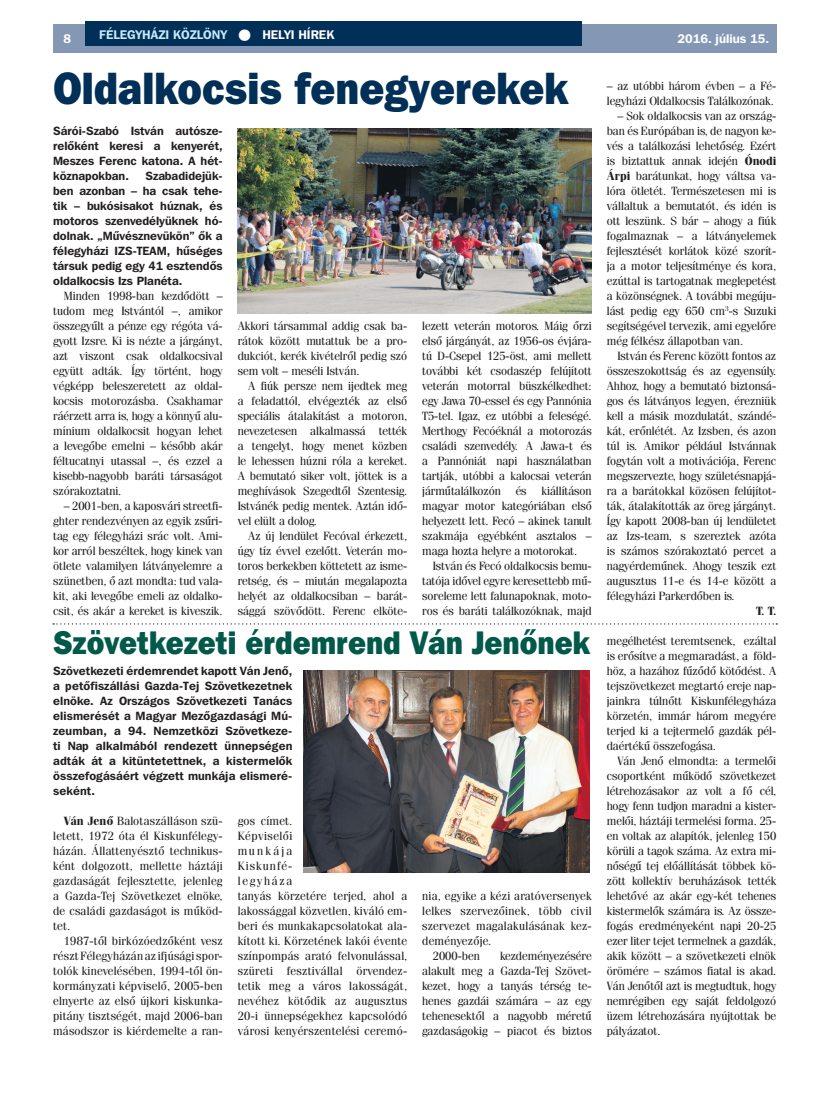
<style>
.page{position:relative;width:833px;height:1099px;background:#fff}
.page>*{position:absolute;margin:0;border:0;box-sizing:border-box;transform-origin:0 0}
.t1{font:45px "Franklin Gothic Hv PFL";color:#002f57;scale:.9 1}
.t2{font:32.5px "Franklin Gothic Hv PFL";color:#005949;scale:.9 1}
.t3{font:700 12.5px "Franklin Gothic PFL";color:#c6eafa}
.t4{font:700 12.5px "Franklin Gothic PFL";color:#fff}
.t5{font:11.88px/15px "Fenice PFL";color:#231f20;text-align:justify}
.t6{font:700 11.88px/15px "Franklin Gothic PFL";color:#231f20;text-align:justify}
.t7{font:11.88px/15px "Fenice PFL";letter-spacing:.025em;color:#231f20}
.t8{font:700 11.88px "Fenice PFL";color:#231f20}
.s1{color:#fff}
.s2{font-weight:700}
</style>
<div class="page">
<div style="left:53px;top:25px;width:723px;height:28px;background:#8498b6"></div>
<div style="left:85px;top:21px;width:496px;height:25px;background:#002f57"></div>
<img style="left:238px;top:129px;width:354px;height:185px">
<img style="left:303px;top:670px;width:287px;height:202px">
<svg style="left:53px;top:623px;width:724px;height:1px"></svg>
<p class="t3" style="left:99px;top:26px;width:236px">FÉLEGYHÁZI KÖZLÖNY <span class="s1">● HELYI HÍREK</span></p>
<p class="t4" style="left:64px;top:31px;width:9px">8</p>
<h1 class="t1" style="left:53px;top:59px;width:574px">Oldalkocsis fenegyerekek</h1>
<p class="t6" style="left:53px;top:123px;width:171px">Sárói-Szabó István autósze&shy;relőként keresi a kenyerét, Meszes Ferenc katona. A hét&shy;köznapokban.</p>
<p class="t6" style="left:53px;top:168px;width:171px;text-indent:92px">Szabadidejük&shy;ben azonban – ha csak tehe&shy;tik – bukósisakot húznak, és motoros szenvedélyüknek hó&shy;dolnak. „Művésznevükön” ők a félegyházi IZS-TEAM, hűséges társuk pedig egy 41 esztendős oldalkocsis Izs Planéta.</p>
<p class="t5" style="left:53px;top:288px;width:171px;text-indent:11px">Minden 1998-ban kezdődött – tudom meg Istvántól –, amikor összegyűlt a pénze egy régóta vá&shy;gyott Izsre. Ki is nézte a járgányt, azt viszont csak oldalkocsival együtt adták. Így történt, hogy végképp beleszeretett az oldal&shy;kocsis motorozásba. Csakhamar ráérzett arra is, hogy a könnyű alu&shy;mínium oldalkocsit hogyan lehet a levegőbe emelni – később akár féltucatnyi utassal –, és ezzel a kisebb-nagyobb baráti társaságot szórakoztatni.</p>
<p class="t5" style="left:53px;top:498px;width:171px;text-indent:11px">– 2001-ben, a kaposvári streetfi&shy;ghter rendezvényen az egyik zsűri&shy;tag egy félegyházi srác volt. Ami&shy;kor arról beszéltek, hogy kinek van ötlete valamilyen látványelemre a szünetben, ő azt mondta: tud vala&shy;kit, aki levegőbe emeli az oldalko&shy;csit, és akár a kereket is kiveszik.</p>
<p class="t5" style="left:422px;top:318px;width:171px">lezett veterán motoros. Máig őrzi első járgányát, az 1956-os évjára&shy;tú D-Csepel 125-öst, ami mellett további két csodaszép felújított veterán motorral büszkélkedhet: egy Jawa 70-essel és egy Pannónia T5-tel. Igaz, ez utóbbi a feleségé.<br>Merthogy Fecóéknál a motorozás családi szenvedély. A Jawa-t és a Pannóniát napi használatban tartják, utóbbi a kalocsai veterán járműtalálkozón</p>
<p class="t5" style="left:238px;top:318px;width:171px">Akkori társammal addig csak ba&shy;rátok között mutattuk be a pro&shy;dukciót, kerék kivételről pedig szó sem volt – meséli István.</p>
<p class="t5" style="left:238px;top:378px;width:171px;text-indent:11px">A fiúk persze nem ijedtek meg a feladattól, elvégezték az első speciális átalakítást a motoron, nevezetesen alkalmassá tették a tengelyt, hogy menet közben le lehessen húzni róla a kereket.<br>A bemutató siker volt, jöttek is a meghívások Szegedtől Szentesig.<br>Istvánék pedig mentek. Aztán idő&shy;vel elült a dolog.</p>
<p class="t5" style="left:238px;top:528px;width:171px;text-indent:11px">Az új lendület Fecóval érkezett, úgy tíz évvel ezelőtt. Veterán mo&shy;toros berkekben köttetett az isme&shy;retség, és – miután megalapozta helyét az oldalkocsiban – barát&shy;sággá szövődött. Ferenc elköte-</p>
<p class="t5" style="left:422px;top:483px;width:171px;text-indent:119px">kiállításon magyar motor kategóriában első helyezett lett. Fecó – akinek tanult szakmája egyébként asztalos – maga hozta helyre a motorokat.</p>
<p class="t5" style="left:422px;top:558px;width:171px;text-indent:11px">István és Fecó oldalkocsis bemu&shy;tatója idővel egyre keresettebb mű&shy;soreleme lett falunapoknak, moto&shy;ros és baráti találkozóknak, majd</p>
<p class="t5" style="left:515px;top:483px;width:12px">és</p>
<h2 class="t2" style="left:53px;top:621px;width:598px">Szövetkezeti érdemrend Ván Jenőnek</h2>
<p class="t6" style="left:53px;top:663px;width:241px">Szövetkezeti érdemrendet kapott Ván Jenő, a petőfiszállási Gazda-Tej Szövetkezetnek elnöke. Az Országos Szövetkezeti Tanács elismerését a Magyar Mezőgazdasági Mú&shy;zeumban, a 94. Nemzetközi Szövetkeze&shy;ti Nap alkalmából rendezett ünnepségen adták át a kitüntetettnek, a kistermelők összefogásáért végzett munkája elismeré&shy;seként.</p>
<p class="t5" style="left:53px;top:813px;width:171px;text-indent:11px"><span class="s2">Ván Jenő</span> Balotaszálláson szü&shy;letett, 1972 óta él Kiskunfélegy&shy;házán. Állattenyésztő technikus&shy;ként dolgozott, mellette háztáji gazdaságát fejlesztette, jelenleg a Gazda-Tej Szövetkezet elnöke, de családi gazdaságot is működ&shy;tet.</p>
<p class="t5" style="left:53px;top:933px;width:171px;text-indent:11px">1987-től birkózóedzőként vesz részt Félegyházán az ifjúsági spor&shy;tolók kinevelésében, 1994-től ön&shy;kormányzati képviselő, 2005-ben elnyerte az első újkori kiskunka&shy;pitány tisztségét, majd 2006-ban másodszor is kiérdemelte a ran-</p>
<p class="t7" style="left:238px;top:813px;width:171px">gos címet.<br>Képviselői<br>munkája<br>Kiskunfé-<br>legyháza<br>tanyás körzetére terjed, ahol a lakossággal közvetlen, kiváló em&shy;beri és munkakapcsolatokat ala&shy;kított ki. Körzetének lakói évente színpompás arató felvonulással, szüreti fesztivállal örvendez&shy;tetik meg a város lakosságát, nevéhez kötődik az augusztus<br>20-i ünnepségekhez kapcsolódó városi kenyérszentelési ceremó-</p>
<p class="t7" style="left:422px;top:888px;width:171px">nia, egyike a kézi aratóversenyek</p>
<p class="t7" style="left:422px;top:903px;width:171px">lelkes szervezőinek, több civil</p>
<p class="t7" style="left:422px;top:918px;width:171px">szervezet magalakulásának kez-</p>
<p class="t7" style="left:422px;top:933px;width:70px">deményezője.</p>
<p class="t5" style="left:433px;top:948px;width:48px">2000-ben</p>
<p class="t5" style="left:422px;top:948px;width:171px;text-indent:78px">kezdeményezésére alakult meg a Gazda-Tej Szövet&shy;kezet, hogy a tanyás térség te&shy;henes gazdái számára – az egy tehenesektől a nagyobb méretű gazdaságokig – piacot és biztos</p>
<p class="t4" style="left:677px;top:31px;width:93px">2016. július 15.</p>
<p class="t5" style="left:607px;top:78px;width:171px">– az utóbbi három évben – a Fé&shy;legyházi Oldalkocsis Találkozónak.</p>
<p class="t5" style="left:607px;top:108px;width:171px;text-indent:11px">– Sok oldalkocsis van az ország&shy;ban és Európában is, de nagyon ke&shy;vés a találkozási lehetőség. Ezért is biztattuk annak idején <span class="s2">Ónodi Árpi</span> barátunkat, hogy váltsa va&shy;lóra ötletét. Természetesen mi is vállaltuk a bemutatót, és idén is ott leszünk. S bár – ahogy a fiúk fogalmaznak – a látványelemek fejlesztését korlátok közé szorít&shy;ja a motor teljesítménye és kora, ezúttal is tartogatnak meglepetést a közönségnek. A további megúju&shy;lást pedig egy 650 cm<sup>3</sup>-s Suzuki segítségével tervezik, ami egyelőre még félkész állapotban van.</p>
<p class="t5" style="left:607px;top:348px;width:171px;text-indent:11px">István és Ferenc között fontos az összeszokottság és az egyensúly.<br>Ahhoz, hogy a bemutató biztonsá&shy;gos és látványos legyen, érezniük kell a másik mozdulatát, szándé&shy;kát, erőnlétét. Az Izsben, és azon túl is. Amikor például Istvánnak fogytán volt a motivációja, Ferenc megszervezte, hogy születésnapjá&shy;ra a barátokkal közösen felújítot&shy;ták, átalakították az öreg járgányt.<br>Így kapott 2008-ban új lendületet az Izs-team, s szereztek azóta is számos szórakoztató percet a nagyérdeműnek. Ahogy teszik ezt augusztus 11-e és 14-e között a félegyházi Parkerdőben is.</p>
<p class="t8" style="left:756px;top:604px;width:22px">T. T.</p>
<p class="t5" style="left:607px;top:633px;width:171px">megélhetést teremtsenek, ezáltal is erősítve a megmaradást, a föld&shy;höz, a hazához fűződő kötődést. A tejszövetkezet megtartó ereje nap&shy;jainkra túlnőtt Kiskunfélegyháza körzetén, immár három megyére terjed ki a tejtermelő gazdák pél&shy;daértékű összefogása.</p>
<p class="t5" style="left:607px;top:753px;width:171px;text-indent:11px">Ván Jenő elmondta: a termelői csoportként működő szövetkezet létrehozásakor az volt a fő cél, hogy fenn tudjon maradni a kister&shy;melői, háztáji termelési forma. 25- en voltak az alapítók, jelenleg 150 körüli a tagok száma. Az extra mi&shy;nőségű tej előállítását többek kö&shy;zött kollektív beruházások tették lehetővé az akár egy-két tehenes kistermelők számára is. Az össze&shy;fogás eredményeként napi 20-25 ezer liter tejet termelnek a gazdák, akik között – a szövetkezeti elnök örömére – számos fiatal is akad.<br>Ván Jenőtől azt is megtudtuk, hogy nemrégiben egy saját feldolgozó üzem létrehozására nyújtottak be pályázatot.</p>
</div>
